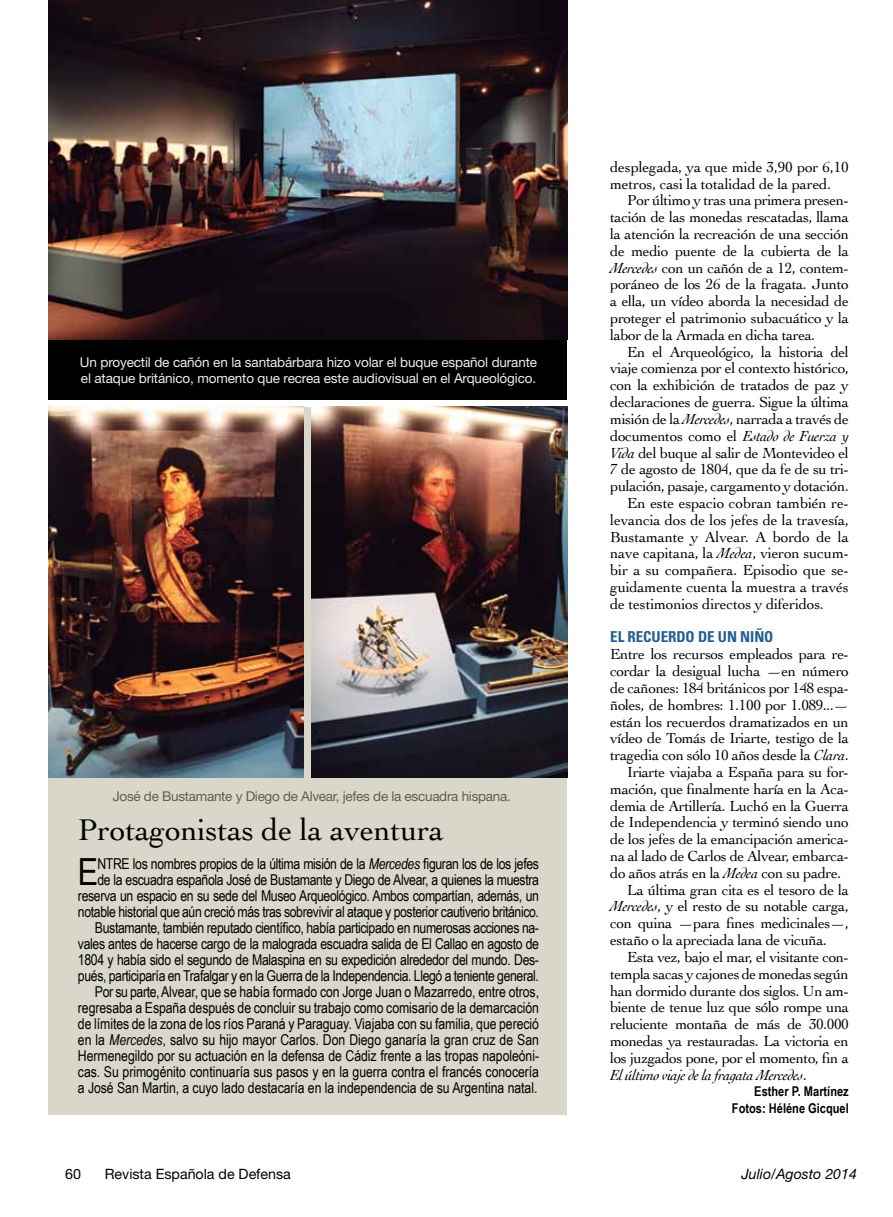
<style>
.page{position:relative;width:893px;height:1217px;background:#fff}
.page>*{position:absolute;margin:0;border:0;box-sizing:border-box;transform-origin:0 0}
.t1{font:37.35px "Arial Narrow";color:#000}
.t2{font:31.5px "Cochin";letter-spacing:-.005em;color:#000}
.t3{font:15.3px/16.8px "Cochin";letter-spacing:-.025em;color:#000}
.t4{font:italic 15.3px "Cochin";letter-spacing:-.03em;color:#000}
.t5{font:15px/16px "Arial Narrow";letter-spacing:-.025em;color:#000;text-align:right}
.t6{font:700 condensed 15px "Univers";letter-spacing:-.005em;color:#235d92}
.t7{font:14.25px "Helvetica Neue";color:#000}
.t8{font:italic 14.25px "Helvetica Neue";color:#000}
.t9{font:13.5px/15.8px "Helvetica Neue";letter-spacing:-.01em;color:#efefe9}
.t10{font:13.5px "Helvetica Neue";letter-spacing:-.02em;color:#5f604b}
.t11{font:700 13.5px/16.8px "Arial Narrow";color:#000;text-align:right}
.s1{font-style:italic}
.s2{font-style:normal}
</style>
<div class="page">
<div style="left:49px;top:0;width:518px;height:399px;background:#000"></div>
<div style="left:49px;top:407px;width:518px;height:707px;background:#d8d7ca"></div>
<img style="left:49px;top:0;width:518px;height:339px">
<img style="left:48px;top:406px;width:256px;height:371px">
<img style="left:312px;top:406px;width:255px;height:371px">
<p class="t9" style="left:80px;top:354px;width:459px">Un proyectil de cañón en la santabárbara hizo volar el buque español durante el ataque británico, momento que recrea este audiovisual en el Arqueológico.</p>
<p class="t10" style="left:113px;top:788px;width:400px">José de Bustamante y Diego de Alvear, jefes de la escuadra hispana.</p>
<h2 class="t2" style="left:78px;top:808px;width:367px">Protagonistas de la aventura</h2>
<h1 class="t1" style="left:78px;top:844px;width:22px">E</h1>
<p class="t5" style="left:78px;top:854px;width:463px">NTRE los nombres propios de la última misión de la <span class="s1">Mercedes</span> figuran los de los jefes<br>de la escuadra española José de Bustamante y Diego de Alvear, a quienes la muestra reserva un espacio en su sede del Museo Arqueológico. Ambos compartían, además, un notable historial que aún creció más tras sobrevivir al ataque y posterior cautiverio británico.<br>Bustamante, también reputado científico, había participado en numerosas acciones na&shy;vales antes de hacerse cargo de la malograda escuadra salida de El Callao en agosto de 1804 y había sido el segundo de Malaspina en su expedición alrededor del mundo. Des&shy;pués, participaría en Trafalgar y en la Guerra de la Independencia. Llegó a teniente general.<br>Por su parte, Alvear, que se había formado con Jorge Juan o Mazarredo, entre otros, regresaba a España después de concluir su trabajo como comisario de la demarcación de límites de la zona de los ríos Paraná y Paraguay. Viajaba con su familia, que pereció en la <span class="s1">Mercedes</span>, salvo su hijo mayor Carlos. Don Diego ganaría la gran cruz de San Hermenegildo por su actuación en la defensa de Cádiz frente a las tropas napoleóni&shy;cas. Su primogénito continuaría sus pasos y en la guerra contra el francés conocería a José San Martin, a cuyo lado destacaría en la independencia de su Argentina natal.</p>
<p class="t3" style="left:610px;top:158px;width:240px">desplegada, ya que mide 3,90 por 6,10 metros, casi la totalidad de la pared.</p>
<p class="t3" style="left:610px;top:191px;width:240px;text-align:justify;text-indent:17px">Por último y tras una primera presen&shy;tación de las monedas rescatadas, llama la atención la recreación de una sección de medio puente de la cubierta de la <span class="s1">Mercedes</span> con un cañón de a 12, contem&shy;poráneo de los 26 de la fragata. Junto a ella, un vídeo aborda la necesidad de proteger el patrimonio subacuático y la labor de la Armada en dicha tarea.</p>
<p class="t3" style="left:627px;top:342px;width:223px">En el Arqueológico, la historia del</p>
<p class="t3" style="left:610px;top:359px;width:240px">viaje comienza por el contexto histórico,</p>
<p class="t3" style="left:610px;top:376px;width:240px">con la exhibición de tratados de paz y</p>
<p class="t3" style="left:610px;top:393px;width:240px">declaraciones de guerra. Sigue la última</p>
<p class="t3" style="left:610px;top:410px;width:240px">misión de la <span class="s1">Mercedes</span>, narrada a través de</p>
<p class="t3" style="left:610px;top:426px;width:240px">documentos como el <span class="s1">Estado de Fuerza y</span></p>
<p class="t3" style="left:610px;top:443px;width:240px"><span class="s1">Vida</span> del buque al salir de Montevideo el</p>
<p class="t3" style="left:610px;top:460px;width:240px">7 de agosto de 1804, que da fe de su tri-</p>
<p class="t3" style="left:610px;top:477px;width:240px">pulación, pasaje, cargamento y dotación.</p>
<p class="t3" style="left:627px;top:494px;width:223px">En este espacio cobran también re-</p>
<p class="t3" style="left:610px;top:510px;width:240px">levancia dos de los jefes de la travesía,</p>
<p class="t3" style="left:610px;top:527px;width:240px">Bustamante y Alvear. A bordo de la</p>
<p class="t3" style="left:610px;top:544px;width:240px">nave capitana, la <span class="s1">Medea</span>, vieron sucum-</p>
<p class="t3" style="left:610px;top:561px;width:240px">bir a su compañera. Episodio que se-</p>
<p class="t3" style="left:610px;top:578px;width:240px">guidamente cuenta la muestra a través</p>
<p class="t3" style="left:610px;top:594px;width:215px">de testimonios directos y diferidos.</p>
<p class="t6" style="left:610px;top:627px;width:165px">EL RECUERDO DE UN NIÑO</p>
<p class="t3" style="left:610px;top:645px;width:240px">Entre los recursos empleados para re-</p>
<p class="t3" style="left:610px;top:662px;width:240px">cordar la desigual lucha —en número</p>
<p class="t3" style="left:610px;top:678px;width:240px">de cañones: 184 británicos por 148 espa-</p>
<p class="t3" style="left:610px;top:695px;width:240px">ñoles, de hombres: 1.100 por 1.089...—</p>
<p class="t3" style="left:610px;top:712px;width:240px">están los recuerdos dramatizados en un</p>
<p class="t3" style="left:610px;top:729px;width:240px">vídeo de Tomás de Iriarte, testigo de la</p>
<p class="t3" style="left:610px;top:746px;width:240px">tragedia con sólo 10 años desde la <span class="s1">Clara</span>.</p>
<p class="t3" style="left:627px;top:762px;width:223px">Iriarte viajaba a España para su for-</p>
<p class="t3" style="left:610px;top:779px;width:240px">mación, que finalmente haría en la Aca-</p>
<p class="t3" style="left:610px;top:796px;width:240px">demia de Artillería. Luchó en la Guerra</p>
<p class="t3" style="left:610px;top:813px;width:240px">de Independencia y terminó siendo uno</p>
<p class="t3" style="left:610px;top:830px;width:240px">de los jefes de la emancipación america-</p>
<p class="t3" style="left:610px;top:846px;width:240px">na al lado de Carlos de Alvear, embarca-</p>
<p class="t3" style="left:610px;top:863px;width:233px">do años atrás en la <span class="s1">Medea</span> con su padre.</p>
<p class="t3" style="left:627px;top:880px;width:223px">La última gran cita es el tesoro de la</p>
<p class="t3" style="left:610px;top:897px;width:240px"><span class="s1">Mercedes</span>, y el resto de su notable carga,</p>
<p class="t3" style="left:610px;top:914px;width:240px">con quina —para fines medicinales—,</p>
<p class="t3" style="left:610px;top:930px;width:218px">estaño o la apreciada lana de vicuña.</p>
<p class="t3" style="left:627px;top:947px;width:223px">Esta vez, bajo el mar, el visitante con-</p>
<p class="t3" style="left:610px;top:964px;width:240px">templa sacas y cajones de monedas según</p>
<p class="t3" style="left:610px;top:981px;width:240px">han dormido durante dos siglos. Un am-</p>
<p class="t3" style="left:610px;top:998px;width:240px">biente de tenue luz que sólo rompe una</p>
<p class="t3" style="left:610px;top:1014px;width:240px">reluciente montaña de más de 30.000</p>
<p class="t3" style="left:610px;top:1031px;width:240px">monedas ya restauradas. La victoria en</p>
<p class="t3" style="left:610px;top:1048px;width:240px">los juzgados pone, por el momento, fin a</p>
<p class="t4" style="left:610px;top:1063px;width:198px">El último viaje de la fragata Mercedes<span class="s2">.</span></p>
<p class="t11" style="left:732px;top:1082px;width:118px">Esther P. Martínez<br>Fotos: Héléne Gicquel</p>
<p class="t7" style="left:65px;top:1164px;width:17px">60</p>
<p class="t7" style="left:105px;top:1164px;width:188px">Revista Española de Defensa</p>
<p class="t8" style="left:741px;top:1164px;width:117px">Julio/Agosto 2014</p>
</div>
